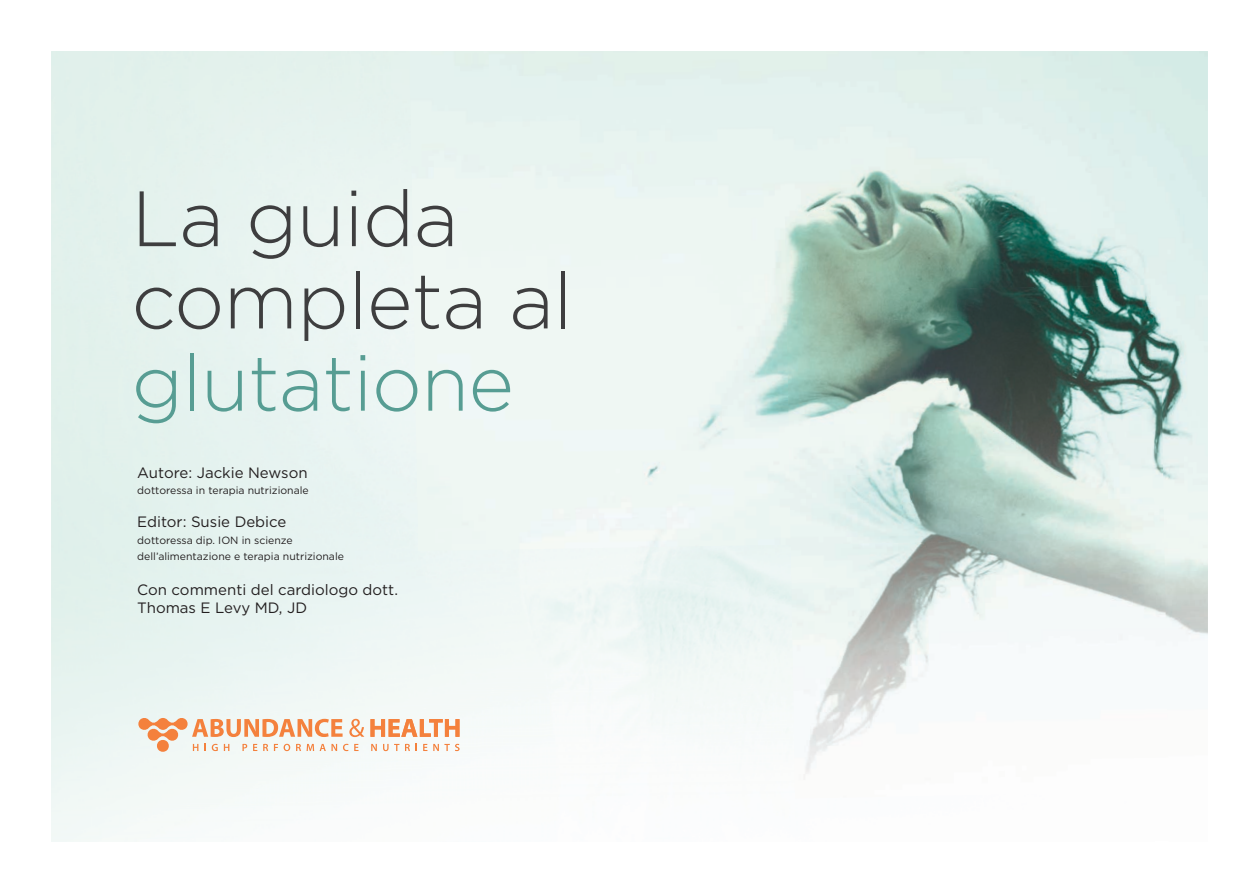
<style>
.page{position:relative;width:1259px;height:893px;background:#fff}
.page>*{position:absolute;margin:0;border:0;box-sizing:border-box;transform-origin:0 0}
.t1{font:300 78.3px/82.2px "Gotham";letter-spacing:-.01em;color:#3e3e3f}
.t2{font:300 78.3px "Gotham";letter-spacing:-.01em;color:#579d93}
.t3{font:15px/18px "Gotham";color:#231f20}
.t4{font:10.5px/16.5px "Gotham";color:#231f20}
</style>
<div class="page">
<img style="left:782px;top:51px;width:373px;height:240px">
<img style="left:1155px;top:51px;width:53px;height:587px">
<img style="left:786px;top:285px;width:378px;height:260px">
<img style="left:51px;top:551px;width:367px;height:241px">
<img style="left:790px;top:538px;width:378px;height:254px">
<svg style="left:370px;top:719px;width:89px;height:18px"></svg>
<svg style="left:138px;top:718px;width:226px;height:34px"></svg>
<svg style="left:371px;top:744px;width:6px;height:7px"></svg>
<svg style="left:383px;top:744px;width:5px;height:7px"></svg>
<svg style="left:394px;top:744px;width:5px;height:7px"></svg>
<svg style="left:405px;top:744px;width:5px;height:7px"></svg>
<svg style="left:423px;top:744px;width:4px;height:7px"></svg>
<svg style="left:433px;top:744px;width:26px;height:7px"></svg>
<h1 class="t1" style="left:131px;top:175px;width:443px">La guida completa al</h1>
<h1 class="t2" style="left:131px;top:333px;width:384px">glutatione</h1>
<h2 class="t3" style="left:137px;top:463px;width:172px">Autore: Jackie Newson</h2>
<p class="t4" style="left:137px;top:482px;width:173px">dottoressa in terapia nutrizionale</p>
<h2 class="t3" style="left:137px;top:512px;width:151px">Editor: Susie Debice</h2>
<p class="t4" style="left:137px;top:531px;width:208px">dottoressa dip. ION in scienze dell’alimentazione e terapia nutrizionale</p>
<h2 class="t3" style="left:137px;top:580px;width:262px">Con commenti del cardiologo dott.<br>Thomas E Levy MD, JD</h2>
</div>
